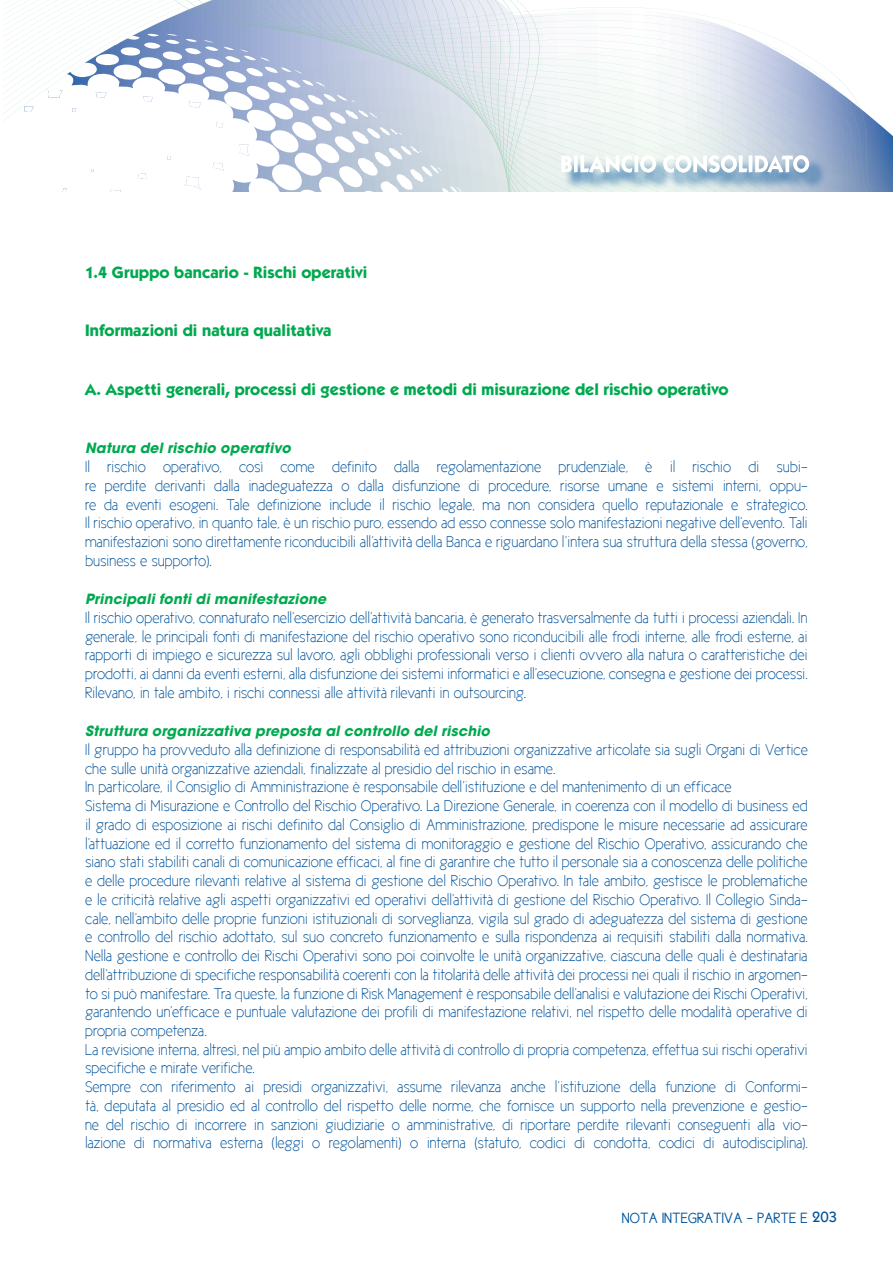
<style>
.page{position:relative;width:893px;height:1263px;background:#fff}
.page>*{position:absolute;margin:0;border:0;box-sizing:border-box;transform-origin:0 0}
.t1{font:700 16.5px "Itc Kabel";color:#00a94f}
.t2{font:15.75px/18.8px "New Cicle Fina";letter-spacing:-.01em;color:#00539b;text-align:justify}
.t3{font:15px "New Cicle Gordita";color:#00539b}
.t4{font:italic 700 14.1px "Avant Garde";letter-spacing:.015em;color:#00a94f}
.s1{font-family:"Itc Kabel";font-weight:500}
</style>
<div class="page">
<svg style="left:3px;top:0;width:890px;height:192px"></svg>
<p class="t1" style="left:85px;top:262px;width:284px">1.4 Gruppo bancario - Rischi operativi</p>
<p class="t1" style="left:85px;top:321px;width:248px">Informazioni di natura qualitativa</p>
<p class="t1" style="left:85px;top:379px;width:645px">A. Aspetti generali, processi di gestione e metodi di misurazione del rischio operativo</p>
<p class="t4" style="left:85px;top:439px;width:207px">Natura del rischio operativo</p>
<p class="t2" style="left:85px;top:457px;width:724px">Il rischio operativo, così come definito dalla regolamentazione prudenziale, è il rischio di subi&shy;re perdite derivanti dalla inadeguatezza o dalla disfunzione di procedure, risorse umane e sistemi interni, oppu&shy;re da eventi esogeni. Tale definizione include il rischio legale, ma non considera quello reputazionale e strategico.<br>Il rischio operativo, in quanto tale, è un rischio puro, essendo ad esso connesse solo manifestazioni negative dell’evento. Tali manifestazioni sono direttamente riconducibili all’attività della Banca e riguardano l’intera sua struttura della stessa (governo, business e supporto).</p>
<p class="t4" style="left:85px;top:590px;width:243px">Principali fonti di manifestazione</p>
<p class="t2" style="left:85px;top:608px;width:724px">Il rischio operativo, connaturato nell’esercizio dell’attività bancaria, è generato trasversalmente da tutti i processi aziendali. In generale, le principali fonti di manifestazione del rischio operativo sono riconducibili alle frodi interne, alle frodi esterne, ai rapporti di impiego e sicurezza sul lavoro, agli obblighi professionali verso i clienti ovvero alla natura o caratteristiche dei prodotti, ai danni da eventi esterni, alla disfunzione dei sistemi informatici e all’esecuzione, consegna e gestione dei processi.<br>Rilevano, in tale ambito, i rischi connessi alle attività rilevanti in outsourcing.</p>
<p class="t4" style="left:85px;top:722px;width:406px">Struttura organizzativa preposta al controllo del rischio</p>
<p class="t2" style="left:85px;top:740px;width:724px;text-align:left">Il gruppo ha provveduto alla definizione di responsabilità ed attribuzioni organizzative articolate sia sugli Organi di Vertice che sulle unità organizzative aziendali, finalizzate al presidio del rischio in esame.<br>In particolare, il Consiglio di Amministrazione è responsabile dell’istituzione e del mantenimento di un efficace<br>Sistema di Misurazione e Controllo del Rischio Operativo. La Direzione Generale, in coerenza con il modello di business ed il grado di esposizione ai rischi definito dal Consiglio di Amministrazione, predispone le misure necessarie ad assicurare l’attuazione ed il corretto funzionamento del sistema di monitoraggio e gestione del Rischio Operativo, assicurando che siano stati stabiliti canali di comunicazione efficaci, al fine di garantire che tutto il personale sia a conoscenza delle politiche e delle procedure rilevanti relative al sistema di gestione del Rischio Operativo. In tale ambito, gestisce le problematiche e le criticità relative agli aspetti organizzativi ed operativi dell’attività di gestione del Rischio Operativo. Il Collegio Sinda&shy;cale, nell’ambito delle proprie funzioni istituzionali di sorveglianza, vigila sul grado di adeguatezza del sistema di gestione e controllo del rischio adottato, sul suo concreto funzionamento e sulla rispondenza ai requisiti stabiliti dalla normativa.<br>Nella gestione e controllo dei Rischi Operativi sono poi coinvolte le unità organizzative, ciascuna delle quali è destinataria dell’attribuzione di specifiche responsabilità coerenti con la titolarità delle attività dei processi nei quali il rischio in argomen&shy;to si può manifestare. Tra queste, la funzione di Risk Management è responsabile dell’analisi e valutazione dei Rischi Operativi, garantendo un’efficace e puntuale valutazione dei profili di manifestazione relativi, nel rispetto delle modalità operative di propria competenza.<br>La revisione interna, altresì, nel più ampio ambito delle attività di controllo di propria competenza, effettua sui rischi operativi specifiche e mirate verifiche.<br>Sempre con riferimento ai presidi organizzativi, assume rilevanza anche l’istituzione della funzione di Conformi&shy;tà, deputata al presidio ed al controllo del rispetto delle norme, che fornisce un supporto nella prevenzione e gestio&shy;ne del rischio di incorrere in sanzioni giudiziarie o amministrative, di riportare perdite rilevanti conseguenti alla vio&shy;lazione di normativa esterna (leggi o regolamenti) o interna (statuto, codici di condotta, codici di autodisciplina).</p>
<p class="t3" style="left:622px;top:1210px;width:217px">NOTA INTEGRATIVA - PARTE E <span class="s1">203</span></p>
</div>
